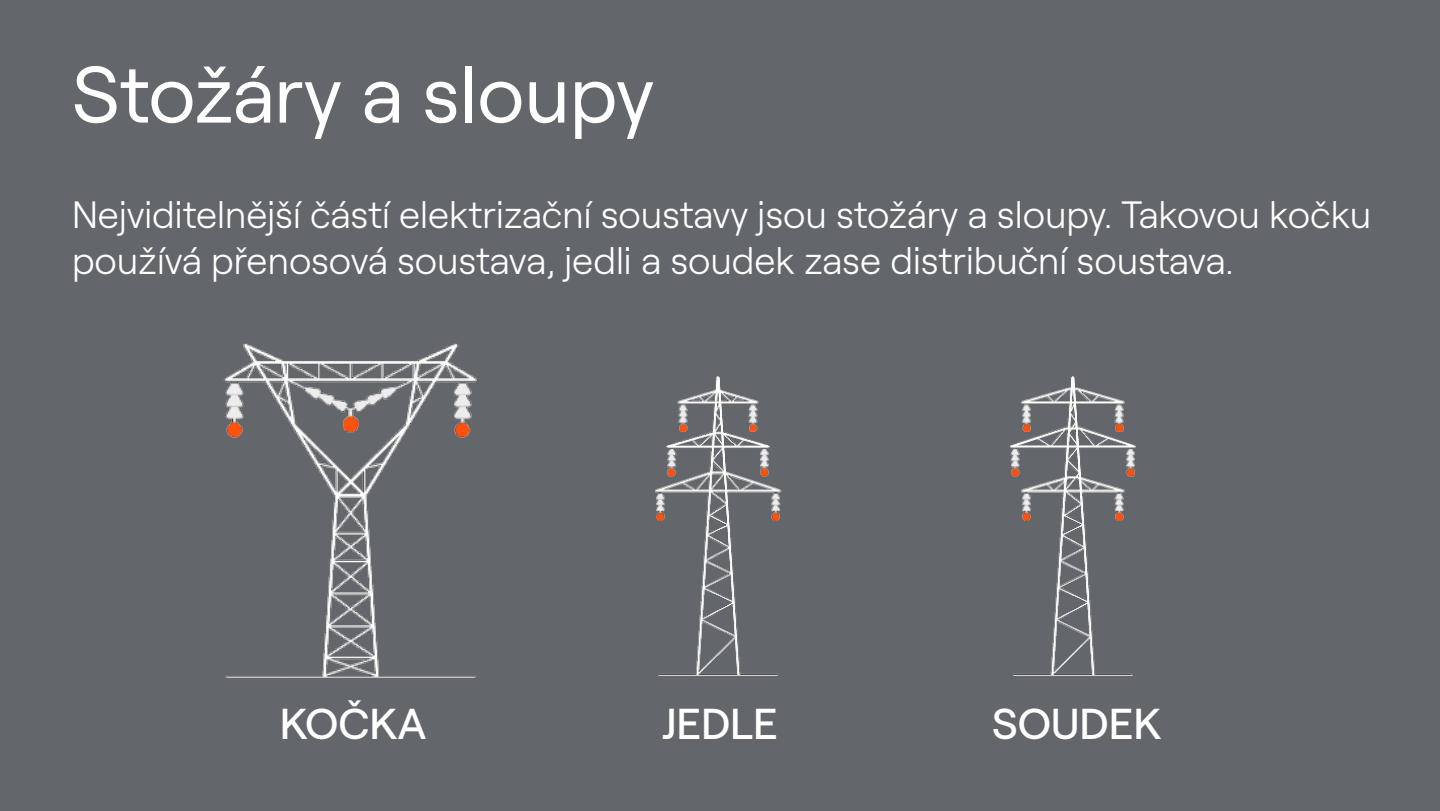
<style>
.page{position:relative;width:1440px;height:811px;background:#63666a}
.page>*{position:absolute;margin:0;border:0;box-sizing:border-box;transform-origin:0 0}
.t1{font:80px "Roobert CEZ";color:#fff}
.t2{font:500 43.2px "Roobert CEZ";color:#fff}
.t3{font:300 38px/45.6px "Roobert CEZ";color:#fff}
</style>
<div class="page">
<img style="left:223px;top:343px;width:254px;height:335px">
<img style="left:655px;top:376px;width:127px;height:300px">
<img style="left:1010px;top:376px;width:126px;height:300px">
<h1 class="t1" style="left:72px;top:34px;width:584px">Stožáry a sloupy</h1>
<p class="t3" style="left:72px;top:189px;width:1301px">Nejviditelnější částí elektrizační soustavy jsou stožáry a sloupy. Takovou kočku používá přenosová soustava, jedli a soudek zase distribuční soustava.</p>
<p class="t2" style="left:280px;top:690px;width:148px">KOČKA</p>
<p class="t2" style="left:662px;top:690px;width:117px">JEDLE</p>
<p class="t2" style="left:992px;top:690px;width:171px">SOUDEK</p>
</div>
